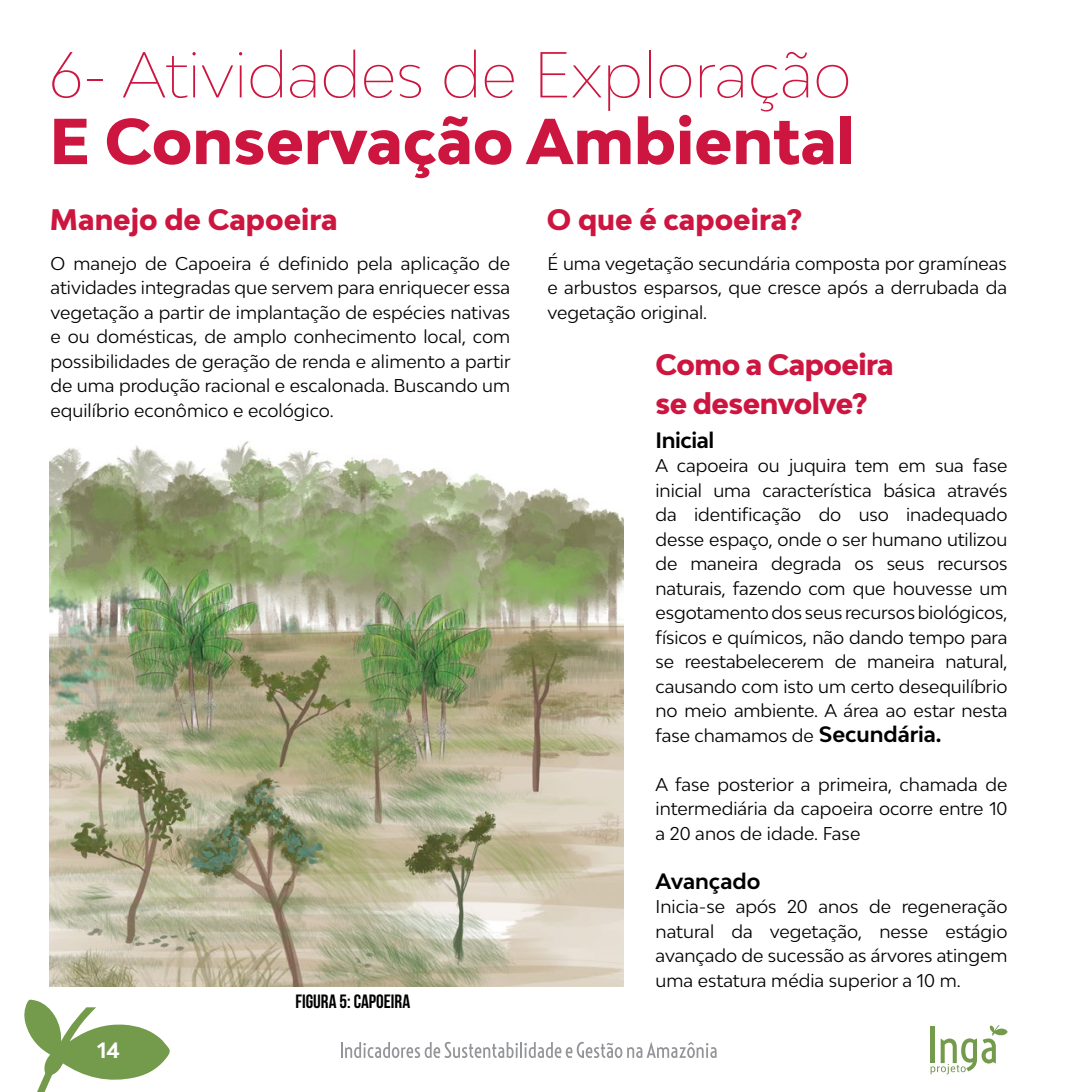
<style>
.page{position:relative;width:1092px;height:1092px;background:#fff}
.page>*{position:absolute;margin:0;border:0;box-sizing:border-box;transform-origin:0 0}
.t1{font:100 61.25px "Bw Modelica";color:#cd163f}
.t2{font:800 61.25px "Bw Modelica";color:#cd163f}
.t3{font:800 28px/38.5px "Bw Modelica";letter-spacing:-.015em;color:#cd163f}
.t4{font:700 21px "Bw Modelica";color:#000}
.t5{font:700 21px "Bw Modelica";letter-spacing:-.02em;color:#000}
.t6{font:700 21px "Bw Modelica";color:#fff}
.t7{font:700 19.25px "Bebas Neue";color:#000}
.t8{font:17.5px/24.5px "Bw Modelica";color:#000;text-align:justify}
.s1{font-weight:700;font-size:21px}
</style>
<div class="page">
<svg style="left:24px;top:999px;width:146px;height:92px"></svg>
<svg style="left:930px;top:1025px;width:77px;height:49px"></svg>
<svg style="left:341px;top:1041px;width:375px;height:17px"></svg>
<img style="left:49px;top:441px;width:574px;height:545px">
<h1 class="t1" style="left:49px;top:35px;width:803px">6- Atividades de Exploração</h1>
<h1 class="t2" style="left:49px;top:102px;width:807px">E Conservação Ambiental</h1>
<h2 class="t3" style="left:50px;top:199px;width:289px">Manejo de Capoeira</h2>
<p class="t8" style="left:50px;top:250px;width:461px">O manejo de Capoeira é definido pela aplicação de atividades integradas que servem para enriquecer essa vegetação a partir de implantação de espécies nativas e ou domésticas, de amplo conhecimento local, com possibilidades de geração de renda e alimento a partir de uma produção racional e escalonada. Buscando um equilíbrio econômico e ecológico.</p>
<p class="t6" style="left:97px;top:1036px;width:24px">14</p>
<p class="t7" style="left:295px;top:991px;width:116px">FIGURA 5: CAPOEIRA</p>
<h2 class="t3" style="left:547px;top:199px;width:257px">O que é capoeira?</h2>
<p class="t8" style="left:547px;top:250px;width:461px">É uma vegetação secundária composta por gramíneas e arbustos esparsos, que cresce após a derrubada da vegetação original.</p>
<h2 class="t3" style="left:655px;top:345px;width:240px">Como a Capoeira se desenvolve?</h2>
<p class="t5" style="left:655px;top:426px;width:60px">Inicial</p>
<p class="t8" style="left:655px;top:453px;width:353px">A capoeira ou juquira tem em sua fase inicial uma característica básica através da identificação do uso inadequado desse espaço, onde o ser humano utilizou de maneira degrada os seus recursos naturais, fazendo com que houvesse um esgotamento dos seus recursos biológicos, físicos e químicos, não dando tempo para se reestabelecerem de maneira natural, causando com isto um certo desequilíbrio no meio ambiente. A área ao estar nesta fase chamamos de <span class="s1">Secundária.</span></p>
<p class="t8" style="left:655px;top:771px;width:353px">A fase posterior a primeira, chamada de intermediária da capoeira ocorre entre 10 a 20 anos de idade. Fase</p>
<p class="t4" style="left:655px;top:867px;width:106px">Avançado</p>
<p class="t8" style="left:655px;top:894px;width:353px">Inicia-se após 20 anos de regeneração natural da vegetação, nesse estágio avançado de sucessão as árvores atingem uma estatura média superior a 10 m.</p>
</div>
